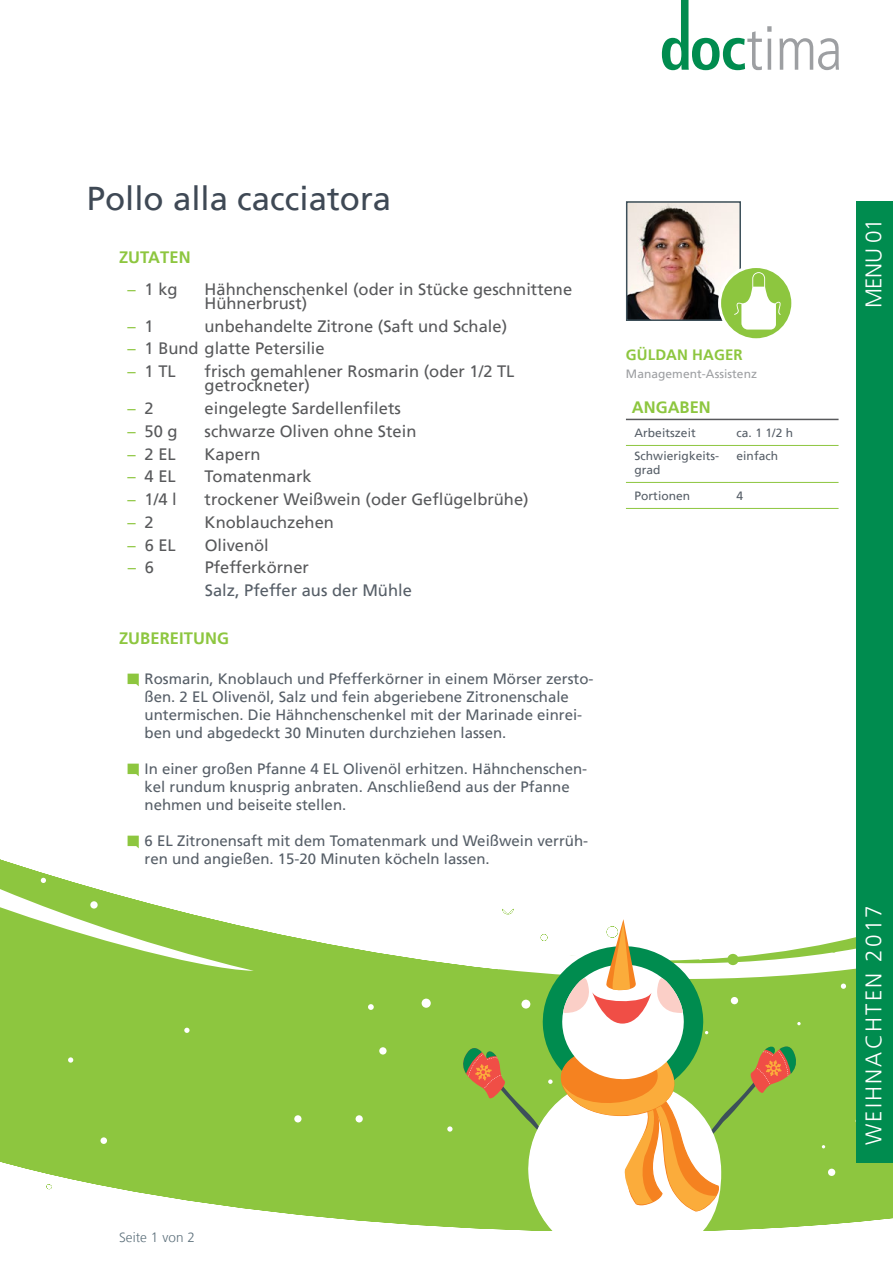
<style>
.page{position:relative;width:893px;height:1263px;background:#fff}
.page>*{position:absolute;margin:0;border:0;box-sizing:border-box;transform-origin:0 0}
.t1{font:33px "Frutiger LT";color:#3f4955}
.t2{font:300 22.5px "Frutiger LT";letter-spacing:.1em;color:#fff}
.t3{font:16.5px/14.2px "Frutiger LT";color:#58595b}
.t4{font:700 16.5px "Frutiger LT";letter-spacing:.005em;color:#8dc63f}
.t5{font:16.5px "Frutiger LT";color:#565e67}
.t6{font:16.5px "Frutiger LT";color:#8dc63f}
.t7{font:15px/18px "Frutiger LT";color:#565e67}
.t8{font:700 15px "Frutiger LT";letter-spacing:.005em;color:#8dc63f}
.t9{font:300 13.5px "Frutiger LT";letter-spacing:.005em;color:#5e717c}
.t10{font:12px/13.6px "Frutiger LT";letter-spacing:.005em;color:#565e67}
.t11{font:12px "Frutiger LT";letter-spacing:.005em;color:#9d9fa2}
.s1{color:#8dc63f}
.s2{color:#58595b}
</style>
<div class="page">
<svg style="left:662px;top:0;width:109px;height:70px"></svg>
<hr style="left:768px;top:39px;width:3px;height:31px;background:#9d9fa2">
<svg style="left:779px;top:38px;width:60px;height:32px"></svg>
<div style="left:0;top:979px;width:856px;height:117px;background:#8dc63f"></div>
<svg style="left:0;top:859px;width:856px;height:120px"></svg>
<svg style="left:824px;top:964px;width:5px;height:5px"></svg>
<svg style="left:841px;top:983px;width:5px;height:6px"></svg>
<div style="left:422px;top:998px;width:9px;height:10px;background:#fff;border-radius:50%"></div>
<div style="left:379px;top:1047px;width:8px;height:7px;background:#fff;border-radius:50%"></div>
<svg style="left:184px;top:1028px;width:6px;height:5px"></svg>
<svg style="left:68px;top:1057px;width:5px;height:6px"></svg>
<svg style="left:368px;top:1004px;width:6px;height:6px"></svg>
<svg style="left:840px;top:920px;width:5px;height:5px"></svg>
<div style="left:628px;top:891px;width:7px;height:7px;background:#fff;border-radius:50%"></div>
<div style="left:633px;top:906px;width:9px;height:9px;background:#fff;border-radius:50%"></div>
<svg style="left:844px;top:906px;width:5px;height:6px"></svg>
<div style="left:220px;top:859px;width:7px;height:7px;background:#fff;border-radius:50%"></div>
<svg style="left:721px;top:894px;width:6px;height:6px"></svg>
<svg style="left:0;top:878px;width:254px;height:93px"></svg>
<div style="left:90px;top:901px;width:8px;height:8px;background:#fff;border-radius:50%"></div>
<div style="left:92px;top:860px;width:8px;height:7px;background:#fff;border-radius:50%"></div>
<svg style="left:399px;top:890px;width:3px;height:4px"></svg>
<svg style="left:447px;top:907px;width:354px;height:189px"></svg>
<svg style="left:0;top:1096px;width:893px;height:135px;fill:#8dc63f"></svg>
<svg style="left:127px;top:673px;width:12px;height:14px"></svg>
<svg style="left:127px;top:763px;width:12px;height:14px"></svg>
<svg style="left:127px;top:835px;width:12px;height:14px"></svg>
<div style="left:856px;top:201px;width:37px;height:961px;background:#008c4f"></div>
<hr style="left:626px;top:482px;width:102px;height:1px;background:#8dc63f">
<hr style="left:728px;top:482px;width:110px;height:1px;background:#8dc63f">
<hr style="left:626px;top:508px;width:102px;height:1px;background:#8dc63f">
<hr style="left:728px;top:508px;width:110px;height:1px;background:#8dc63f">
<hr style="left:626px;top:419px;width:102px;height:1px;background:#58595b">
<hr style="left:728px;top:419px;width:110px;height:1px;background:#58595b">
<hr style="left:626px;top:445px;width:102px;height:1px;background:#8dc63f">
<hr style="left:728px;top:445px;width:110px;height:1px;background:#8dc63f">
<img style="left:629px;top:204px;width:109px;height:114px">
<div style="left:626px;top:201px;width:115px;height:120px;border:2px solid #3d505a"></div>
<svg style="left:720px;top:266px;width:73px;height:74px"></svg>
<div style="left:718px;top:265px;width:76px;height:76px;border:3px solid #fff;border-radius:50%"></div>
<svg style="left:734px;top:272px;width:47px;height:58px"></svg>
<h1 class="t1" style="left:87px;top:180px;width:306px">Pollo alla cacciatora</h1>
<p class="t4" style="left:119px;top:248px;width:73px">ZUTATEN</p>
<p class="t3" style="left:128px;top:282px;width:52px"><span class="s1">–</span> 1 kg</p>
<p class="t3" style="left:205px;top:282px;width:369px">Hähnchenschenkel (oder in Stücke geschnittene<br>Hühnerbrust)</p>
<p class="t6" style="left:128px;top:316px;width:28px">– <span class="s2">1</span></p>
<p class="t3" style="left:205px;top:319px;width:304px">unbehandelte Zitrone (Saft und Schale)</p>
<p class="t3" style="left:128px;top:341px;width:199px"><span class="s1">–</span> 1 Bund glatte Petersilie</p>
<p class="t3" style="left:128px;top:364px;width:50px"><span class="s1">–</span> 1 TL</p>
<p class="t3" style="left:205px;top:364px;width:311px">frisch gemahlener Rosmarin (oder 1/2 TL getrockneter)</p>
<p class="t6" style="left:128px;top:399px;width:28px">– <span class="s2">2</span></p>
<p class="t3" style="left:205px;top:401px;width:198px">eingelegte Sardellenfilets</p>
<p class="t3" style="left:128px;top:424px;width:52px"><span class="s1">–</span> 50 g</p>
<p class="t3" style="left:205px;top:424px;width:213px">schwarze Oliven ohne Stein</p>
<p class="t3" style="left:128px;top:447px;width:50px"><span class="s1">–</span> 2 EL</p>
<p class="t3" style="left:205px;top:447px;width:57px">Kapern</p>
<p class="t3" style="left:128px;top:470px;width:50px"><span class="s1">–</span> 4 EL</p>
<p class="t3" style="left:205px;top:470px;width:108px">Tomatenmark</p>
<p class="t3" style="left:128px;top:492px;width:51px"><span class="s1">–</span> 1/4 l</p>
<p class="t3" style="left:205px;top:492px;width:326px">trockener Weißwein (oder Geflügelbrühe)</p>
<p class="t6" style="left:128px;top:512px;width:28px">– <span class="s2">2</span></p>
<p class="t3" style="left:205px;top:515px;width:131px">Knoblauchzehen</p>
<p class="t3" style="left:128px;top:538px;width:50px"><span class="s1">–</span> 6 EL</p>
<p class="t3" style="left:205px;top:538px;width:66px">Olivenöl</p>
<p class="t6" style="left:128px;top:558px;width:28px">– <span class="s2">6</span></p>
<p class="t3" style="left:205px;top:561px;width:106px">Pfefferkörner</p>
<p class="t5" style="left:205px;top:581px;width:208px">Salz, Pfeffer aus der Mühle</p>
<p class="t4" style="left:119px;top:628px;width:111px">ZUBEREITUNG</p>
<p class="t7" style="left:145px;top:670px;width:450px">Rosmarin, Knoblauch und Pfefferkörner in einem Mörser zersto&shy;ßen. 2 EL Olivenöl, Salz und fein abgeriebene Zitronenschale untermischen. Die Hähnchenschenkel mit der Marinade einrei&shy;ben und abgedeckt 30 Minuten durchziehen lassen.</p>
<p class="t7" style="left:145px;top:760px;width:444px">In einer großen Pfanne 4 EL Olivenöl erhitzen. Hähnchenschen&shy;kel rundum knusprig anbraten. Anschließend aus der Pfanne nehmen und beiseite stellen.</p>
<p class="t7" style="left:145px;top:832px;width:445px">6 EL Zitronensaft mit dem Tomatenmark und Weißwein verrüh&shy;ren und angießen. 15-20 Minuten köcheln lassen.</p>
<p class="t8" style="left:626px;top:346px;width:118px">GÜLDAN HAGER</p>
<p class="t11" style="left:626px;top:367px;width:133px">Management-Assistenz</p>
<p class="t4" style="left:632px;top:398px;width:80px">ANGABEN</p>
<p class="t10" style="left:634px;top:426px;width:63px">Arbeitszeit</p>
<p class="t10" style="left:736px;top:426px;width:58px">ca. 1 1/2 h</p>
<p class="t10" style="left:634px;top:449px;width:86px">Schwierigkeits&shy;grad</p>
<p class="t10" style="left:736px;top:449px;width:43px">einfach</p>
<p class="t10" style="left:634px;top:489px;width:57px">Portionen</p>
<p class="t10" style="left:736px;top:489px;width:8px">4</p>
<p class="t9" style="left:119px;top:1230px;width:77px">Seite 1 von 2</p>
<h2 class="t2" style="left:861px;top:308px;width:91px;rotate:-90deg">MENU 01</h2>
<h2 class="t2" style="left:861px;top:1145px;width:242px;rotate:-90deg">WEIHNACHTEN 2017</h2>
</div>
